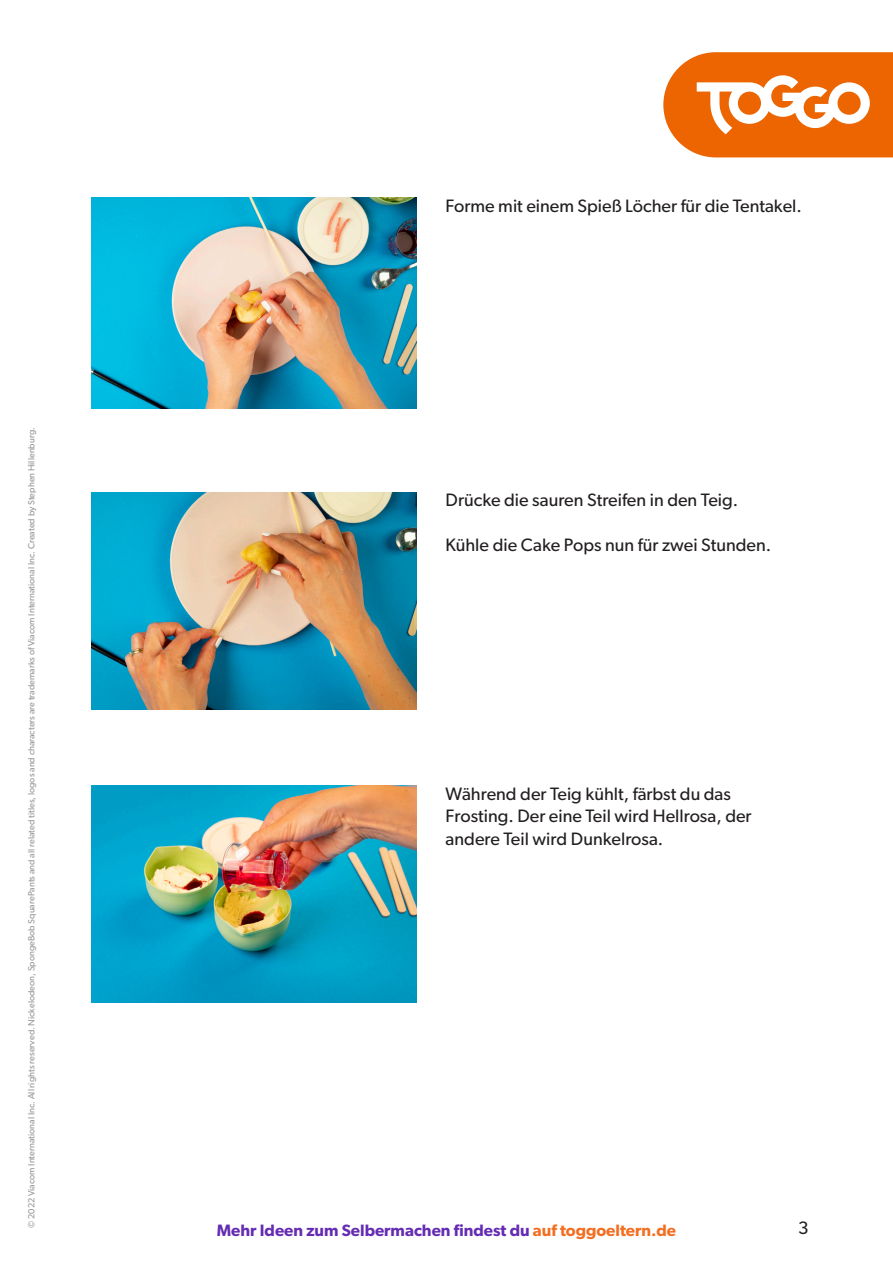
<style>
.page{position:relative;width:893px;height:1263px;background:#fff}
.page>*{position:absolute;margin:0;border:0;box-sizing:border-box;transform-origin:0 0}
.fließtext{font:18px "Gibson";color:#231f20}
.t1{font:600 16.5px "Gibson";color:#652cb3}
.t2{font:9px "Gibson";color:#939598}
.s1{color:#f36e21}
</style>
<div class="page">
<svg style="left:663px;top:52px;width:230px;height:105px"></svg>
<img style="left:91px;top:197px;width:326px;height:211px">
<img style="left:91px;top:492px;width:326px;height:217px">
<img style="left:91px;top:785px;width:326px;height:218px">
<p class="t2" style="left:26px;top:1228px;width:802px;rotate:-90deg">© 2022 Viacom International Inc. All rights reserved. Nickelodeon, SpongeBob SquarePants and all related titles, logos and characters are trademarks of Viacom International Inc. Created by Stephen Hillenburg.</p>
<p class="fließtext" style="left:446px;top:195px;width:358px">Forme mit einem Spieß Löcher für die Tentakel.</p>
<p class="fließtext" style="left:446px;top:489px;width:294px">Drücke die sauren Streifen in den Teig.</p>
<p class="fließtext" style="left:446px;top:534px;width:327px">Kühle die Cake Pops nun für zwei Stunden.</p>
<p class="fließtext" style="left:446px;top:783px;width:287px">Während der Teig kühlt, färbst du das</p>
<p class="fließtext" style="left:446px;top:805px;width:307px">Frosting. Der eine Teil wird Hellrosa, der</p>
<p class="fließtext" style="left:446px;top:828px;width:219px">andere Teil wird Dunkelrosa.</p>
<p class="t1" style="left:217px;top:1220px;width:461px">Mehr Ideen zum Selbermachen findest du <span class="s1">auf toggoeltern.de</span></p>
<p class="fließtext" style="left:798px;top:1217px;width:12px">3</p>
</div>
